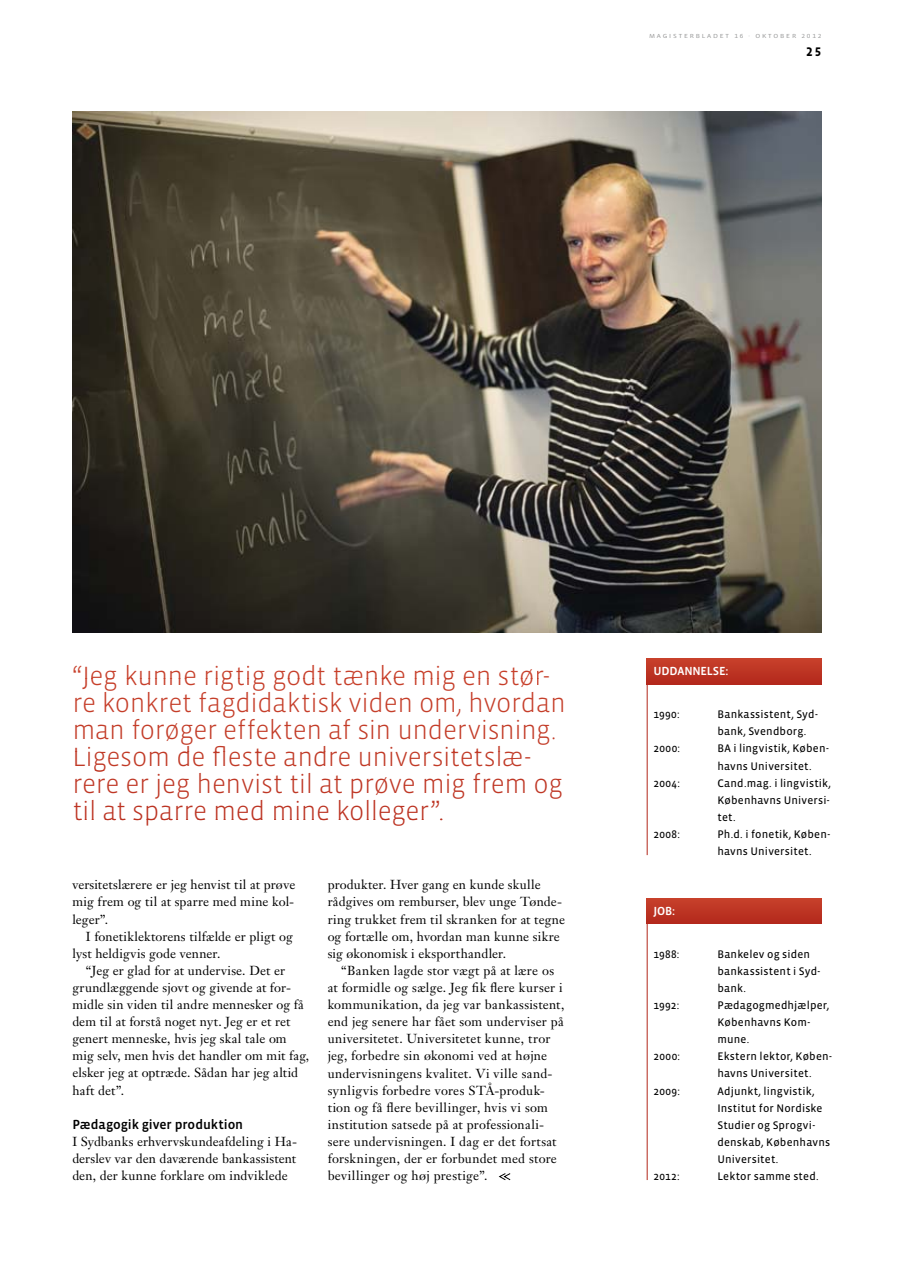
<style>
.page{position:relative;width:915px;height:1263px;background:#fff}
.page>*{position:absolute;margin:0;border:0;box-sizing:border-box;transform-origin:0 0}
.t1{font:300 27px/27px "Vista Sans OT";letter-spacing:-.01em;color:#c7402b}
.t2{font:500 13.5px "Vista Sans OT";letter-spacing:-.005em;color:#000}
.t3{font:12.9px/17.1px "Janson Text";letter-spacing:.015em;color:#000}
.t4{font:700 12.75px "Vista Sans OT";color:#000}
.t5{font:500 12px "Vista Sans OT";letter-spacing:-.02em;color:#fff}
.t6{font:11.25px/17.1px "Vista Sans OT";letter-spacing:.015em;color:#000}
.t7{font:6px "Vista Sans OT";letter-spacing:.25em;color:#979898;scale:1.2 1}
.s1{color:#c8402b}
.s2{color:#c53e29}
.s3{color:#c63e2a}
.s4{color:#c53d29}
.s5{color:#c33c28}
.s6{color:#c43c28}
.s7{color:#c23b27}
.s8{color:#c13a27}
.s9{color:#c03926}
.s10{color:#c13a26}
.s11{color:#bf3725}
.s12{color:#bf3825}
.s13{color:#bd3423}
.s14{color:#bc3423}
.s15{color:#bd3524}
</style>
<div class="page">
<img style="left:72px;top:112px;width:749px;height:521px">
<svg style="left:498px;top:1173px;width:13px;height:7px"></svg>
<hr style="left:646px;top:659px;width:1px;height:196px;background:#b3281b">
<hr style="left:646px;top:898px;width:1px;height:282px;background:#b3281b">
<div style="left:646px;top:658px;width:175px;height:26px;background:#bd3523"></div>
<div style="left:646px;top:898px;width:175px;height:25px;background:#bd3524"></div>
<p class="t7" style="left:648px;top:33px;width:145px">MAGISTERBLADET 16 · OKTOBER 2012</p>
<p class="t4" style="left:805px;top:47px;width:17px">25</p>
<p class="t1" style="left:72px;top:664px;width:495px"><span class="s1">“</span>Jeg <span class="s1">k</span>unne r<span class="s1">i</span>gt<span class="s1">i</span>g go<span class="s1">d</span>t tæn<span class="s1">k</span>e m<span class="s1">i</span>g en stør&shy;<span class="s2">re</span> <span class="s3">k</span><span class="s2">on</span><span class="s3">k</span><span class="s2">re</span><span class="s3">t f</span><span class="s2">ag</span><span class="s3">did</span><span class="s2">a</span><span class="s3">kti</span><span class="s2">s</span><span class="s3">k</span> <span class="s2">v</span><span class="s3">id</span><span class="s2">en om</span><span class="s4">,</span> <span class="s3">h</span><span class="s2">vor</span><span class="s3">d</span><span class="s2">an </span><span class="s5">man</span> <span class="s6">f</span><span class="s5">orøger e</span><span class="s6">ff</span><span class="s5">e</span><span class="s6">kt</span><span class="s5">en a</span><span class="s6">f</span> <span class="s5">s</span><span class="s6">i</span><span class="s5">n un</span><span class="s6">d</span><span class="s5">erv</span><span class="s6">i</span><span class="s5">sn</span><span class="s6">i</span><span class="s5">ng</span><span class="s7">.<br></span><span class="s8">Li</span><span class="s9">g</span><span class="s10">esom</span> <span class="s8">d</span><span class="s10">e</span> <span class="s8">fl</span><span class="s10">es</span><span class="s8">t</span><span class="s10">e an</span><span class="s8">d</span><span class="s10">re un</span><span class="s8">i</span><span class="s10">vers</span><span class="s8">it</span><span class="s10">e</span><span class="s8">t</span><span class="s10">s</span><span class="s8">l</span><span class="s10">æ&shy;</span><span class="s11">rere er</span> <span class="s12">j</span><span class="s11">eg</span> <span class="s12">h</span><span class="s11">env</span><span class="s12">i</span><span class="s11">s</span><span class="s12">t til</span> <span class="s11">a</span><span class="s12">t</span> <span class="s11">prøve m</span><span class="s12">i</span><span class="s11">g</span> <span class="s12">f</span><span class="s11">rem og </span><span class="s13">til</span> <span class="s14">a</span><span class="s13">t</span> <span class="s14">sparre me</span><span class="s13">d</span> <span class="s14">m</span><span class="s13">i</span><span class="s14">ne</span> <span class="s13">k</span><span class="s14">o</span><span class="s13">ll</span><span class="s14">eger</span><span class="s15">”</span><span class="s14">.</span></p>
<p class="t3" style="left:72px;top:877px;width:224px;text-align:justify">versitetslærere er jeg henvist til at prøve mig frem og til at sparre med mine kol&shy;leger”.</p>
<p class="t3" style="left:72px;top:929px;width:222px;text-indent:14px">I fonetiklektorens tilfælde er pligt og lyst heldigvis gode venner.</p>
<p class="t3" style="left:72px;top:963px;width:238px;text-indent:14px">“Jeg er glad for at undervise. Det er grundlæggende sjovt og givende at for&shy;midle sin viden til andre mennesker og få dem til at forstå noget nyt. Jeg er et ret genert menneske, hvis jeg skal tale om mig selv, men hvis det handler om mit fag, elsker jeg at optræde. Sådan har jeg altid haft det”.</p>
<p class="t2" style="left:72px;top:1117px;width:172px">Pædagogik giver produktion</p>
<p class="t3" style="left:72px;top:1134px;width:226px;text-align:justify">I Sydbanks erhvervskundeafdeling i Ha&shy;derslev var den daværende bankassistent den, der kunne forklare om indviklede</p>
<p class="t3" style="left:327px;top:877px;width:239px">produkter. Hver gang en kunde skulle rådgives om remburser, blev unge Tønde&shy;ring trukket frem til skranken for at tegne og fortælle om, hvordan man kunne sikre sig økonomisk i eksporthandler.</p>
<p class="t3" style="left:327px;top:963px;width:238px;text-indent:14px">“Banken lagde stor vægt på at lære os at formidle og sælge. Jeg fik flere kurser i kommunikation, da jeg var bankassistent, end jeg senere har fået som underviser på universitetet. Universitetet kunne, tror jeg, forbedre sin økonomi ved at højne undervisningens kvalitet. Vi ville sand&shy;synligvis forbedre vores STÅ-produk&shy;tion og få flere bevillinger, hvis vi som institution satsede på at professionali&shy;sere undervisningen. I dag er det fortsat forskningen, der er forbundet med store bevillinger og høj prestige”.</p>
<p class="t5" style="left:653px;top:665px;width:76px">UDDANNELSE:</p>
<p class="t6" style="left:653px;top:706px;width:28px">1990:</p>
<p class="t6" style="left:717px;top:706px;width:102px">Bankassistent, Syd&shy;bank, Svendborg.</p>
<p class="t6" style="left:653px;top:740px;width:28px">2000:</p>
<p class="t6" style="left:717px;top:740px;width:113px">BA i lingvistik, Køben&shy;havns Universitet.</p>
<p class="t6" style="left:653px;top:775px;width:28px">2004:</p>
<p class="t6" style="left:717px;top:775px;width:115px;text-align:justify">Cand.mag. i lingvistik, Københavns Universi&shy;tet.</p>
<p class="t6" style="left:653px;top:826px;width:28px">2008:</p>
<p class="t6" style="left:717px;top:826px;width:114px">Ph.d. i fonetik, Køben&shy;havns Universitet.</p>
<p class="t5" style="left:653px;top:905px;width:23px">JOB:</p>
<p class="t6" style="left:653px;top:946px;width:27px">1988:</p>
<p class="t6" style="left:717px;top:946px;width:104px">Bankelev og siden bankassistent i Syd&shy;bank.</p>
<p class="t6" style="left:653px;top:997px;width:27px">1992:</p>
<p class="t6" style="left:717px;top:997px;width:113px">Pædagogmedhjælper,<br>Københavns Kom&shy;mune.</p>
<p class="t6" style="left:653px;top:1048px;width:28px">2000:</p>
<p class="t6" style="left:717px;top:1048px;width:116px">Ekstern lektor, Køben&shy;havns Universitet.</p>
<p class="t6" style="left:653px;top:1082px;width:28px">2009:</p>
<p class="t6" style="left:717px;top:1082px;width:114px">Adjunkt, lingvistik,<br>Institut for Nordiske<br>Studier og Sprogvi&shy;denskab, Københavns<br>Universitet.</p>
<p class="t6" style="left:653px;top:1168px;width:28px">2012:</p>
<p class="t6" style="left:717px;top:1168px;width:103px">Lektor samme sted.</p>
</div>
